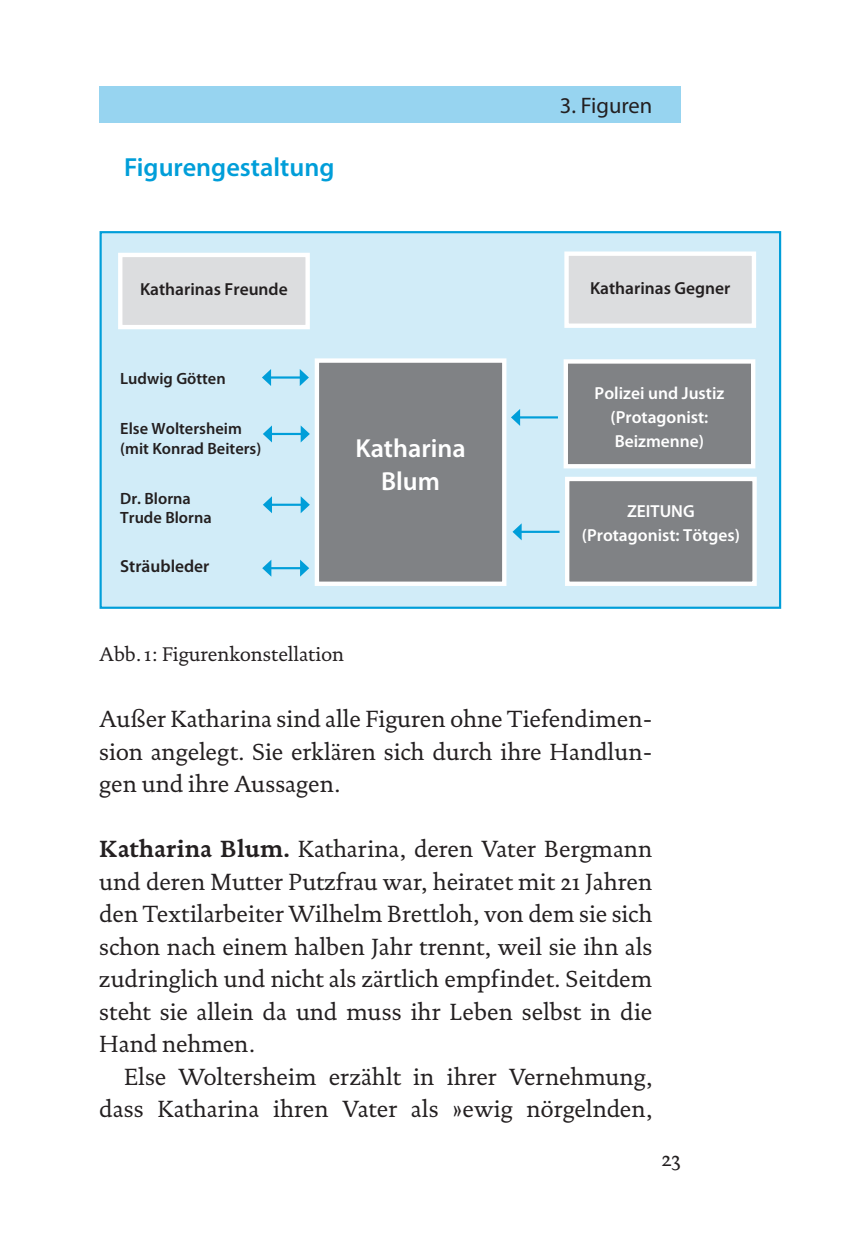
<style>
.page{position:relative;width:851px;height:1248px;background:#fff}
.page>*{position:absolute;margin:0;border:0;box-sizing:border-box;transform-origin:0 0}
.t1{font:600 26.25px "Myriad Pro";color:#009ed9}
.t2{font:600 26.25px/32.8px "Myriad Pro";color:#fff;text-align:center}
.t3{font:23.75px/32.5px "Documenta 130408";color:#231f20;text-align:justify}
.t4{font:22.5px "Myriad Pro";color:#231f20}
.t5{font:21.25px "Documenta 130408";color:#231f20}
.t6{font:20px "Documenta 130408";color:#231f20}
.t7{font:600 17.5px/24px "Myriad Pro";color:#fff;text-align:center}
.t8{font:600 17.5px "Myriad Pro";color:#231f20}
.t9{font:600 16.25px/19.8px "Myriad Pro";color:#231f20}
.s1{font-weight:700}
</style>
<div class="page">
<div style="left:99px;top:231px;width:682px;height:377px;background:#d1ecf8;border:2px solid #009ed9"></div>
<div style="left:317px;top:360px;width:187px;height:223px;background:#808285"></div>
<div style="left:314px;top:358px;width:192px;height:228px;border:4px solid #fff"></div>
<div style="left:120px;top:255px;width:187px;height:72px;background:#dcdddf"></div>
<div style="left:118px;top:253px;width:192px;height:76px;border:4px solid #fff"></div>
<div style="left:566px;top:254px;width:187px;height:72px;background:#dcdddf"></div>
<div style="left:564px;top:251px;width:192px;height:77px;border:4px solid #fff"></div>
<hr style="left:270px;top:376px;width:31px;height:2px;background:#009ed9">
<svg style="left:262px;top:369px;width:9px;height:17px"></svg>
<svg style="left:300px;top:369px;width:9px;height:17px"></svg>
<hr style="left:271px;top:433px;width:30px;height:2px;background:#009ed9">
<svg style="left:263px;top:425px;width:9px;height:17px"></svg>
<svg style="left:300px;top:425px;width:10px;height:17px"></svg>
<hr style="left:271px;top:503px;width:30px;height:3px;background:#009ed9">
<svg style="left:263px;top:496px;width:9px;height:17px"></svg>
<svg style="left:300px;top:496px;width:10px;height:17px"></svg>
<hr style="left:270px;top:567px;width:31px;height:2px;background:#009ed9">
<svg style="left:262px;top:560px;width:9px;height:16px"></svg>
<svg style="left:300px;top:559px;width:9px;height:17px"></svg>
<div style="left:565px;top:361px;width:188px;height:105px;background:#808285"></div>
<div style="left:563px;top:359px;width:192px;height:109px;border:4px solid #fff"></div>
<div style="left:567px;top:479px;width:187px;height:104px;background:#808285"></div>
<div style="left:565px;top:477px;width:191px;height:109px;border:4px solid #fff"></div>
<hr style="left:519px;top:416px;width:39px;height:2px;background:#009ed9">
<svg style="left:511px;top:409px;width:9px;height:17px"></svg>
<hr style="left:520px;top:530px;width:39px;height:3px;background:#009ed9">
<svg style="left:512px;top:524px;width:9px;height:16px"></svg>
<div style="left:99px;top:86px;width:581px;height:37px;background:#97d4f0"></div>
<p class="t1" style="left:124px;top:150px;width:212px">Figurengestaltung</p>
<p class="t4" style="left:559px;top:92px;width:94px">3. Figuren</p>
<p class="t8" style="left:140px;top:278px;width:149px">Katharinas Freunde</p>
<p class="t8" style="left:590px;top:277px;width:142px">Katharinas Gegner</p>
<p class="t9" style="left:120px;top:368px;width:107px">Ludwig Götten</p>
<p class="t9" style="left:120px;top:418px;width:143px">Else Woltersheim (mit Konrad Beiters)</p>
<p class="t9" style="left:120px;top:488px;width:93px">Dr. Blorna<br>Trude Blorna</p>
<p class="t8" style="left:120px;top:554px;width:91px">Sträubleder</p>
<p class="t2" style="left:355px;top:431px;width:112px">Katharina<br>Blum</p>
<p class="t6" style="left:99px;top:638px;width:246px">Abb. 1: Figurenkonstellation</p>
<p class="t7" style="left:594px;top:381px;width:131px">Polizei und Justiz (Protagonist:<br>Beizmenne)</p>
<p class="t7" style="left:581px;top:498px;width:160px">ZEITUNG (Protagonist: Tötges)</p>
<p class="t3" style="left:99px;top:702px;width:554px">Außer Katharina sind alle Figuren ohne Tiefendimen&shy;sion angelegt. Sie erklären sich durch ihre Handlun&shy;gen und ihre Aussagen.</p>
<p class="t3" style="left:99px;top:832px;width:554px"><span class="s1">Katharina Blum.</span> Katharina, deren Vater Bergmann und deren Mutter Putzfrau war, heiratet mit 21 Jahren den Textilarbeiter Wilhelm Brettloh, von dem sie sich schon nach einem halben Jahr trennt, weil sie ihn als zudringlich und nicht als zärtlich empfindet. Seitdem steht sie allein da und muss ihr Leben selbst in die Hand nehmen.</p>
<p class="t3" style="left:99px;top:1059px;width:554px;text-align:right">Else Woltersheim erzählt in ihrer Vernehmung, dass Katharina ihren Vater als »ewig nörgelnden,</p>
<p class="t5" style="left:661px;top:1142px;width:21px">23</p>
</div>
